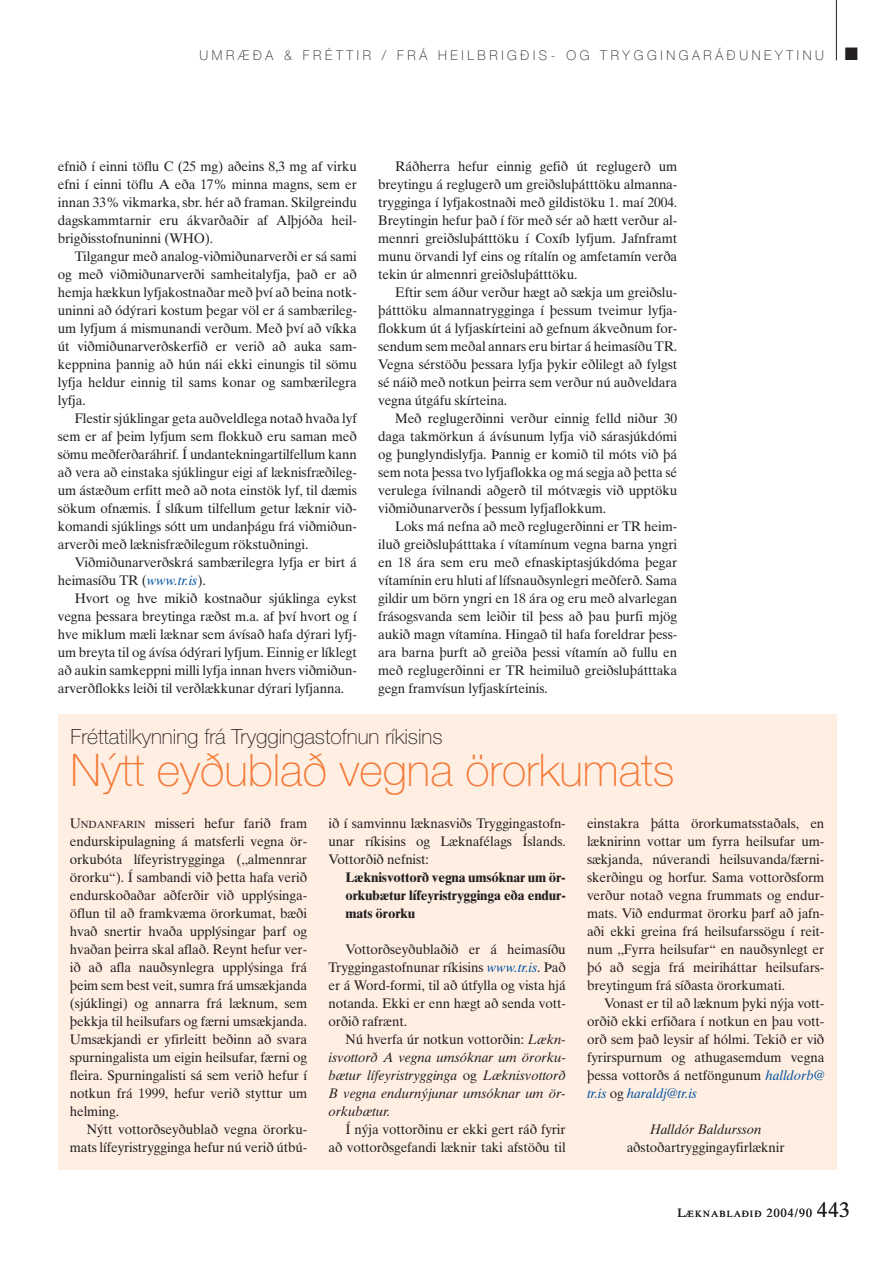
<style>
.page{position:relative;width:893px;height:1262px;background:#fff}
.page>*{position:absolute;margin:0;border:0;box-sizing:border-box;transform-origin:0 0}
.t1{font:100 45px "Helvetica Neue";color:#f47937}
.t2{font:100 21px "Helvetica Neue";color:#231f20}
.t3{font:13.8px/18px "Times Ten";letter-spacing:-.01em;color:#231f20;text-align:justify}
.t4{font:italic 13.8px/18px "Times Ten";letter-spacing:-.01em;color:#231f20;text-align:justify}
.t5{font:700 13.8px/18px "Times Ten";letter-spacing:-.01em;color:#231f20;text-align:justify}
.t6{font:100 13.5px "Helvetica Neue";letter-spacing:.28em;color:#231f20}
.t7{font:9px "Times Ten";letter-spacing:.135em;color:#231f20}
.s1{font-style:italic;color:#0053a0}
.s2{font-size:10.35px}
.s3{font-style:normal}
.s4{font-size:12px}
.s5{font-size:21px}
</style>
<div class="page">
<hr style="left:836px;top:0;width:1px;height:60px;background:#231f20">
<div style="left:58px;top:714px;width:778px;height:455px;background:#ffefe3"></div>
<p class="t6" style="left:199px;top:51px;width:660px">UMRÆÐA &amp; FRÉTTIR / FRÁ HEILBRIGÐIS- OG TRYGGINGARÁÐUNEYTINU ■</p>
<p class="t3" style="left:58px;top:159px;width:300px">efnið í einni töflu C (25 mg) aðeins 8,3 mg af virku efni í einni töflu A eða 17% minna magns, sem er innan 33% vikmarka, sbr. hér að framan. Skilgreindu dagskammtarnir eru ákvarðaðir af Alþjóða heil&shy;brigðisstofnuninni (WHO).</p>
<p class="t3" style="left:58px;top:249px;width:300px;text-indent:17px">Tilgangur með analog-viðmiðunarverði er sá sami og með viðmiðunarverði samheitalyfja, það er að hemja hækkun lyfjakostnaðar með því að beina notk&shy;uninni að ódýrari kostum þegar völ er á sambærileg&shy;um lyfjum á mismunandi verðum. Með því að víkka út viðmiðunarverðskerfið er verið að auka sam&shy;keppnina þannig að hún nái ekki einungis til sömu lyfja heldur einnig til sams konar og sambærilegra lyfja.</p>
<p class="t3" style="left:58px;top:411px;width:300px;text-indent:17px">Flestir sjúklingar geta auðveldlega notað hvaða lyf sem er af þeim lyfjum sem flokkuð eru saman með sömu meðferðaráhrif. Í undantekningartilfellum kann að vera að einstaka sjúklingur eigi af læknisfræðileg&shy;um ástæðum erfitt með að nota einstök lyf, til dæmis sökum ofnæmis. Í slíkum tilfellum getur læknir við&shy;komandi sjúklings sótt um undanþágu frá viðmiðun&shy;arverði með læknisfræðilegum rökstuðningi.</p>
<p class="t3" style="left:58px;top:555px;width:300px;text-indent:17px">Viðmiðunarverðskrá sambærilegra lyfja er birt á heimasíðu TR (<span class="s1">www.tr.is</span>).</p>
<p class="t3" style="left:58px;top:591px;width:300px;text-indent:17px">Hvort og hve mikið kostnaður sjúklinga eykst vegna þessara breytinga ræðst m.a. af því hvort og í hve miklum mæli læknar sem ávísað hafa dýrari lyfj&shy;um breyta til og ávísa ódýrari lyfjum. Einnig er líklegt að aukin samkeppni milli lyfja innan hvers viðmiðun&shy;arverðflokks leiði til verðlækkunar dýrari lyfjanna.</p>
<p class="t3" style="left:378px;top:159px;width:300px;text-indent:17px">Ráðherra hefur einnig gefið út reglugerð um breytingu á reglugerð um greiðsluþátttöku almanna&shy;trygginga í lyfjakostnaði með gildistöku 1. maí 2004.<br>Breytingin hefur það í för með sér að hætt verður al&shy;mennri greiðsluþátttöku í Coxíb lyfjum. Jafnframt munu örvandi lyf eins og rítalín og amfetamín verða tekin úr almennri greiðsluþátttöku.</p>
<p class="t3" style="left:378px;top:285px;width:300px;text-indent:17px">Eftir sem áður verður hægt að sækja um greiðslu&shy;þátttöku almannatrygginga í þessum tveimur lyfja&shy;flokkum út á lyfjaskírteini að gefnum ákveðnum for&shy;sendum sem meðal annars eru birtar á heimasíðu TR.<br>Vegna sérstöðu þessara lyfja þykir eðlilegt að fylgst sé náið með notkun þeirra sem verður nú auðveldara vegna útgáfu skírteina.</p>
<p class="t3" style="left:378px;top:411px;width:300px;text-indent:17px">Með reglugerðinni verður einnig felld niður 30 daga takmörkun á ávísunum lyfja við sárasjúkdómi og þunglyndislyfja. Þannig er komið til móts við þá sem nota þessa tvo lyfjaflokka og má segja að þetta sé verulega ívilnandi aðgerð til mótvægis við upptöku viðmiðunarverðs í þessum lyfjaflokkum.</p>
<p class="t3" style="left:378px;top:519px;width:300px;text-indent:17px">Loks má nefna að með reglugerðinni er TR heim&shy;iluð greiðsluþátttaka í vítamínum vegna barna yngri en 18 ára sem eru með efnaskiptasjúkdóma þegar vítamínin eru hluti af lífsnauðsynlegri meðferð. Sama gildir um börn yngri en 18 ára og eru með alvarlegan frásogsvanda sem leiðir til þess að þau þurfi mjög aukið magn vítamína. Hingað til hafa foreldrar þess&shy;ara barna þurft að greiða þessi vítamín að fullu en með reglugerðinni er TR heimiluð greiðsluþátttaka gegn framvísun lyfjaskírteinis.</p>
<h2 class="t2" style="left:70px;top:728px;width:373px">Fréttatilkynning frá Tryggingastofnun ríkisins</h2>
<h1 class="t1" style="left:70px;top:754px;width:605px">Nýtt eyðublað vegna örorkumats</h1>
<p class="t3" style="left:70px;top:816px;width:239px">U<span class="s2">NDANFARIN</span> misseri hefur farið fram endurskipulagning á matsferli vegna ör&shy;orkubóta lífeyristrygginga (,,almennrar örorku“). Í sambandi við þetta hafa verið endurskoðaðar aðferðir við upplýsinga&shy;öflun til að framkvæma örorkumat, bæði hvað snertir hvaða upplýsingar þarf og hvaðan þeirra skal aflað. Reynt hefur ver&shy;ið að afla nauðsynlegra upplýsinga frá þeim sem best veit, sumra frá umsækjanda (sjúklingi) og annarra frá læknum, sem þekkja til heilsufars og færni umsækjanda.<br>Umsækjandi er yfirleitt beðinn að svara spurningalista um eigin heilsufar, færni og fleira. Spurningalisti sá sem verið hefur í notkun frá 1999, hefur verið styttur um helming.</p>
<p class="t3" style="left:70px;top:1122px;width:239px;text-align:right">Nýtt vottorðseyðublað vegna örorku&shy;mats lífeyristrygginga hefur nú verið útbú-</p>
<p class="t3" style="left:328px;top:816px;width:239px">ið í samvinnu læknasviðs Tryggingastofn&shy;unar ríkisins og Læknafélags Íslands.<br>Vottorðið nefnist:</p>
<p class="t5" style="left:345px;top:870px;width:222px">Læknisvottorð vegna umsóknar um ör&shy;orkubætur lífeyristrygginga eða endur&shy;mats örorku</p>
<p class="t3" style="left:328px;top:942px;width:239px;text-indent:17px">Vottorðseyðublaðið er á heimasíðu Tryggingastofnunar ríkisins <span class="s1">www.tr.is</span>. Það er á Word-formi, til að útfylla og vista hjá notanda. Ekki er enn hægt að senda vott&shy;orðið rafrænt.</p>
<p class="t4" style="left:328px;top:1032px;width:239px;text-indent:17px"><span class="s3">Nú hverfa úr notkun vottorðin:</span> Lækn&shy;isvottorð A vegna umsóknar um örorku&shy;bætur lífeyristrygginga <span class="s3">og</span> Læknisvottorð B vegna endurnýjunar umsóknar um ör&shy;orkubætur.</p>
<p class="t3" style="left:328px;top:1122px;width:239px;text-align:right">Í nýja vottorðinu er ekki gert ráð fyrir að vottorðsgefandi læknir taki afstöðu til</p>
<p class="t3" style="left:587px;top:816px;width:239px">einstakra þátta örorkumatsstaðals, en læknirinn vottar um fyrra heilsufar um&shy;sækjanda, núverandi heilsuvanda/færni&shy;skerðingu og horfur. Sama vottorðsform verður notað vegna frummats og endur&shy;mats. Við endurmat örorku þarf að jafn&shy;aði ekki greina frá heilsufarssögu í reit&shy;num ,,Fyrra heilsufar“ en nauðsynlegt er þó að segja frá meiriháttar heilsufars&shy;breytingum frá síðasta örorkumati.</p>
<p class="t3" style="left:587px;top:996px;width:239px;text-indent:17px">Vonast er til að læknum þyki nýja vott&shy;orðið ekki erfiðara í notkun en þau vott&shy;orð sem það leysir af hólmi. Tekið er við fyrirspurnum og athugasemdum vegna þessa vottorðs á netföngunum <span class="s1">halldorb@ tr.is</span> og <span class="s1">haraldj@tr.is</span></p>
<p class="t4" style="left:649px;top:1122px;width:113px">Halldór Baldursson</p>
<p class="t3" style="left:626px;top:1140px;width:159px">aðstoðartryggingayfirlæknir</p>
<p class="t7" style="left:677px;top:1210px;width:174px"><span class="s4">L</span>ÆKNABLAÐIÐ <span class="s4">2004/90</span> <span class="s5">443</span></p>
</div>
